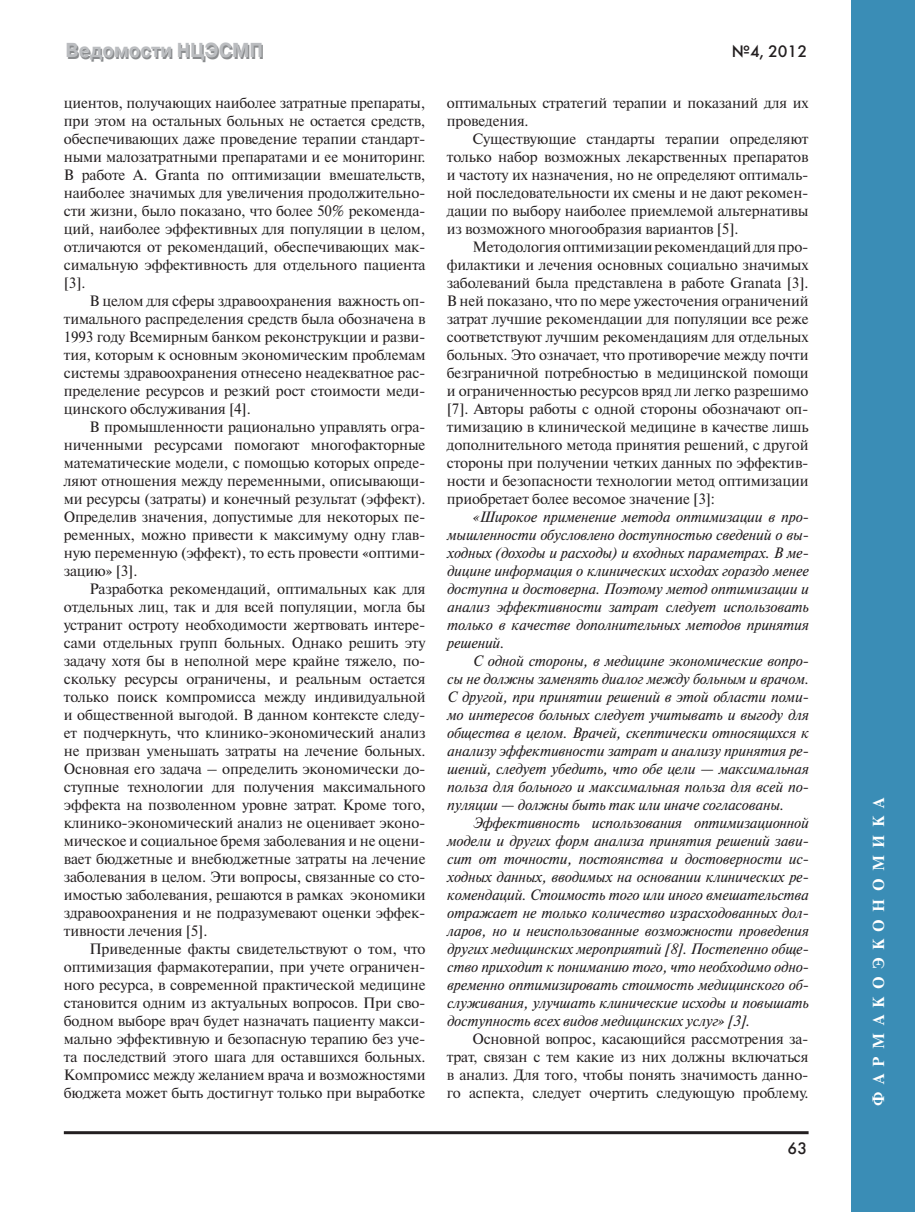
<style>
.page{position:relative;width:915px;height:1212px;background:#fff}
.page>*{position:absolute;margin:0;border:0;box-sizing:border-box;transform-origin:0 0}
.t1{font:700 20.25px "Pragmatica C";color:#8a8c8e;scale:.9 1}
.t2{font:16.5px "Futuris C";color:#231f20}
.t3{font:15px/18px "Newton C";letter-spacing:-.01em;color:#231f20;text-align:justify}
.t4{font:italic 15px/18px "Newton C";letter-spacing:-.01em;color:#231f20;text-align:justify}
.t5{font:700 15px "Newton C";letter-spacing:.5em;color:#fff}
</style>
<div class="page">
<hr style="left:64px;top:1131px;width:744px;height:3px;background:#231f20">
<div style="left:850px;top:0;width:64px;height:1212px;background:#3a8db6"></div>
<h1 class="t1" style="left:67px;top:44px;width:221px">Ведомости НЦЭСМП</h1>
<p class="t2" style="left:731px;top:45px;width:77px">№4, 2012</p>
<p class="t3" style="left:64px;top:95px;width:363px">циентов, получающих наиболее затратные препараты, при этом на остальных больных не остается средств, обеспечивающих даже проведение терапии стандарт&shy;ными малозатратными препаратами и ее мониторинг.<br>В работе A. Granta по оптимизации вмешательств, наиболее значимых для увеличения продолжительно&shy;сти жизни, было показано, что более 50% рекоменда&shy;ций, наиболее эффективных для популяции в целом, отличаются от рекомендаций, обеспечивающих мак&shy;симальную эффективность для отдельного пациента [3].</p>
<p class="t3" style="left:64px;top:293px;width:363px;text-indent:26px">В целом для сферы здравоохранения важность оп&shy;тимального распределения средств была обозначена в 1993 году Всемирным банком реконструкции и разви&shy;тия, которым к основным экономическим проблемам системы здравоохранения отнесено неадекватное рас&shy;пределение ресурсов и резкий рост стоимости меди&shy;цинского обслуживания [4].</p>
<p class="t3" style="left:64px;top:419px;width:363px;text-indent:26px">В промышленности рационально управлять огра&shy;ниченными ресурсами помогают многофакторные математические модели, с помощью которых опреде&shy;ляют отношения между переменными, описывающи&shy;ми ресурсы (затраты) и конечный результат (эффект).<br>Определив значения, допустимые для некоторых пе&shy;ременных, можно привести к максимуму одну глав&shy;ную переменную (эффект), то есть провести «оптими&shy;зацию» [3].</p>
<p class="t3" style="left:64px;top:581px;width:363px;text-indent:26px">Разработка рекомендаций, оптимальных как для отдельных лиц, так и для всей популяции, могла бы устранит остроту необходимости жертвовать интере&shy;сами отдельных групп больных. Однако решить эту задачу хотя бы в неполной мере крайне тяжело, по&shy;скольку ресурсы ограничены, и реальным остается только поиск компромисса между индивидуальной и общественной выгодой. В данном контексте следу&shy;ет подчеркнуть, что клинико-экономический анализ не призван уменьшать затраты на лечение больных.<br>Основная его задача – определить экономически до&shy;ступные технологии для получения максимального эффекта на позволенном уровне затрат. Кроме того, клинико-экономический анализ не оценивает эконо&shy;мическое и социальное бремя заболевания и не оцени&shy;вает бюджетные и внебюджетные затраты на лечение заболевания в целом. Эти вопросы, связанные со сто&shy;имостью заболевания, решаются в рамках экономики здравоохранения и не подразумевают оценки эффек&shy;тивности лечения [5].</p>
<p class="t3" style="left:64px;top:941px;width:363px;text-indent:26px">Приведенные факты свидетельствуют о том, что оптимизация фармакотерапии, при учете ограничен&shy;ного ресурса, в современной практической медицине становится одним из актуальных вопросов. При сво&shy;бодном выборе врач будет назначать пациенту макси&shy;мально эффективную и безопасную терапию без уче&shy;та последствий этого шага для оставшихся больных.<br>Компромисс между желанием врача и возможностями бюджета может быть достигнут только при выработке</p>
<p class="t3" style="left:446px;top:95px;width:363px">оптимальных стратегий терапии и показаний для их проведения.</p>
<p class="t3" style="left:446px;top:131px;width:363px;text-indent:26px">Существующие стандарты терапии определяют только набор возможных лекарственных препаратов и частоту их назначения, но не определяют оптималь&shy;ной последовательности их смены и не дают рекомен&shy;дации по выбору наиболее приемлемой альтернативы из возможного многообразия вариантов [5].</p>
<p class="t3" style="left:446px;top:239px;width:363px;text-indent:26px">Методология оптимизации рекомендаций для про&shy;филактики и лечения основных социально значимых заболеваний была представлена в работе Granata [3].<br>В ней показано, что по мере ужесточения ограничений затрат лучшие рекомендации для популяции все реже соответствуют лучшим рекомендациям для отдельных больных. Это означает, что противоречие между почти безграничной потребностью в медицинской помощи и ограниченностью ресурсов вряд ли легко разрешимо [7]. Авторы работы с одной стороны обозначают оп&shy;тимизацию в клинической медицине в качестве лишь дополнительного метода принятия решений, с другой стороны при получении четких данных по эффектив&shy;ности и безопасности технологии метод оптимизации приобретает более весомое значение [3]:</p>
<p class="t4" style="left:446px;top:509px;width:363px;text-indent:26px">«Широкое применение метода оптимизации в про&shy;мышленности обусловлено доступностью сведений о вы&shy;ходных (доходы и расходы) и входных параметрах. В ме&shy;дицине информация о клинических исходах гораздо менее доступна и достоверна. Поэтому метод оптимизации и анализ эффективности затрат следует использовать только в качестве дополнительных методов принятия решений.</p>
<p class="t4" style="left:446px;top:653px;width:363px;text-indent:26px">С одной стороны, в медицине экономические вопро&shy;сы не должны заменять диалог между больным и врачом.<br>С другой, при принятии решений в этой области поми&shy;мо интересов больных следует учитывать и выгоду для общества в целом. Врачей, скептически относящихся к анализу эффективности затрат и анализу принятия ре&shy;шений, следует убедить, что обе цели — максимальная польза для больного и максимальная польза для всей по&shy;пуляции — должны быть так или иначе согласованы.</p>
<p class="t4" style="left:446px;top:815px;width:363px;text-indent:26px">Эффективность использования оптимизационной модели и других форм анализа принятия решений зави&shy;сит от точности, постоянства и достоверности ис&shy;ходных данных, вводимых на основании клинических ре&shy;комендаций. Стоимость того или иного вмешательства отражает не только количество израсходованных дол&shy;ларов, но и неиспользованные возможности проведения других медицинских мероприятий [8]. Постепенно обще&shy;ство приходит к пониманию того, что необходимо одно&shy;временно оптимизировать стоимость медицинского об&shy;служивания, улучшать клинические исходы и повышать доступность всех видов медицинских услуг» [3].</p>
<p class="t3" style="left:446px;top:1031px;width:363px;text-indent:26px">Основной вопрос, касающийся рассмотрения за&shy;трат, связан с тем какие из них должны включаться в анализ. Для того, чтобы понять значимость данно&shy;го аспекта, следует очертить следующую проблему.</p>
<p class="t2" style="left:787px;top:1142px;width:21px">63</p>
<p class="t5" style="left:871px;top:1106px;width:309px;rotate:-90deg">ФАРМАКОЭКОНОМИКА</p>
</div>
